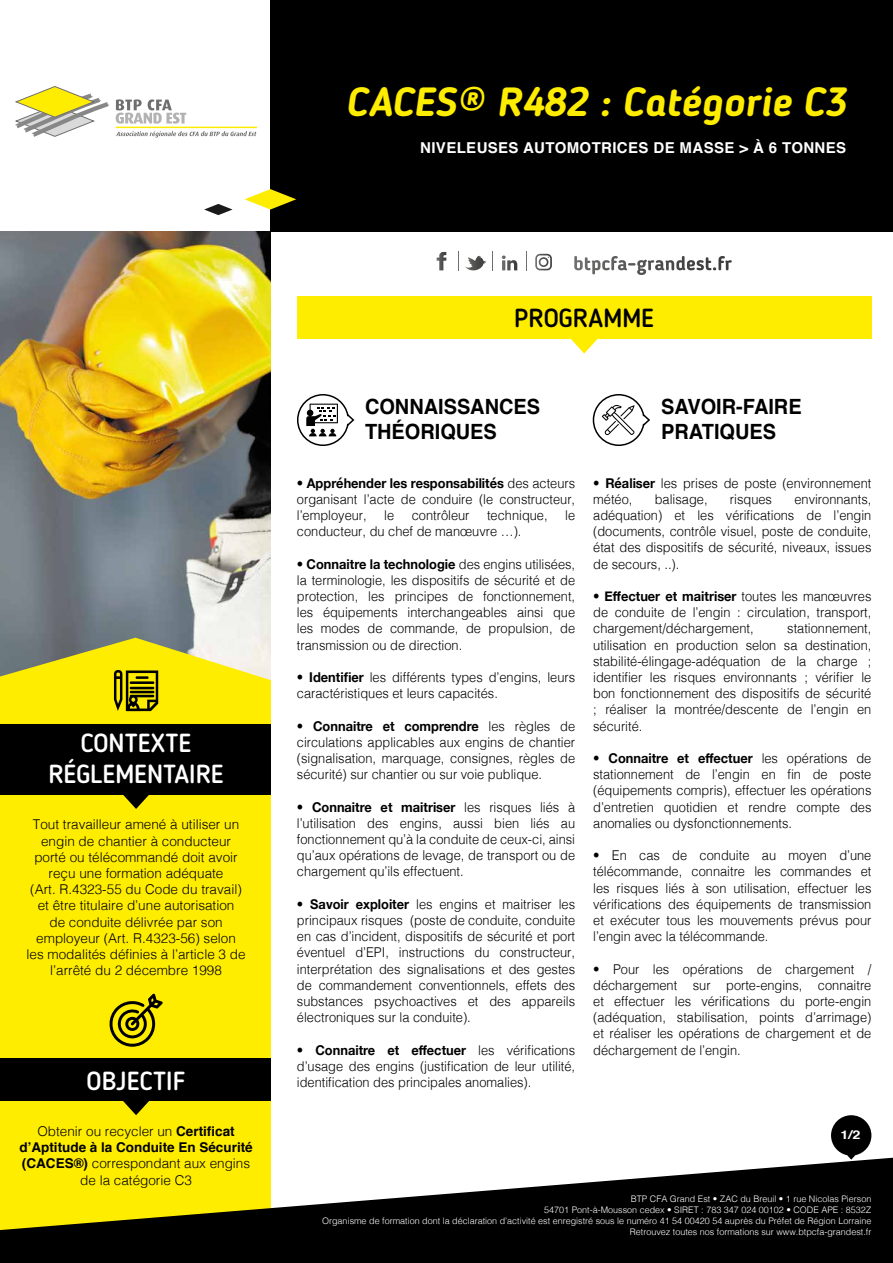
<style>
.page{position:relative;width:893px;height:1263px;background:#fff}
.page>*{position:absolute;margin:0;border:0;box-sizing:border-box;transform-origin:0 0}
.t1{font:italic 700 40.5px "Blogger Sans";color:#ffed00}
.t2{font:500 25.95px/31.2px "Blogger Sans";color:#fff;text-align:center}
.t3{font:500 25.95px "Blogger Sans";color:#000}
.t4{font:700 21px/25.2px "Helvetica";color:#000;scale:.95 1}
.t5{font:700 15px "Helvetica";letter-spacing:.025em;color:#fff}
.t6{font:300 13.5px/16.2px "Helvetica";color:#000;text-align:justify;scale:.95 1}
.t7{font:300 13.5px/16.2px "Helvetica";color:#000;text-align:center}
.t8{font:700 13.5px "Helvetica Neue";color:#000;scale:.95 1}
.t9{font:700 12px "Helvetica";color:#fff;scale:1.2 1}
.t10{font:300 9px/10.8px "Helvetica";color:#fff;text-align:right}
.s1{font-weight:700}
.s2{font-family:"Helvetica";font-weight:300}
.s3{font-family:"Helvetica Neue";font-weight:700}
</style>
<div class="page">
<img style="left:0;top:232px;width:271px;height:406px">
<div style="left:0;top:638px;width:271px;height:520px;background:#ffed00"></div>
<div style="left:271px;top:0;width:622px;height:232px;background:#000"></div>
<svg style="left:0;top:1158px;width:893px;height:105px;fill:#000"></svg>
<svg style="left:15px;top:86px;width:94px;height:51px"></svg>
<svg style="left:116px;top:131px;width:140px;height:7px"></svg>
<hr style="left:116px;top:127px;width:141px;height:1px;background:#ffed00">
<svg style="left:116px;top:99px;width:70px;height:25px"></svg>
<svg style="left:204px;top:204px;width:29px;height:11px"></svg>
<svg style="left:245px;top:189px;width:51px;height:21px"></svg>
<svg style="left:437px;top:252px;width:9px;height:18px"></svg>
<svg style="left:465px;top:256px;width:21px;height:14px"></svg>
<svg style="left:535px;top:254px;width:17px;height:16px"></svg>
<svg style="left:502px;top:255px;width:15px;height:15px"></svg>
<svg style="left:458px;top:252px;width:1px;height:18px"></svg>
<svg style="left:492px;top:252px;width:1px;height:18px"></svg>
<svg style="left:526px;top:252px;width:1px;height:18px"></svg>
<svg style="left:574px;top:256px;width:151px;height:14px"></svg>
<div style="left:0;top:724px;width:271px;height:70px;background:#000"></div>
<div style="left:0;top:1058px;width:271px;height:42px;background:#000"></div>
<svg style="left:831px;top:1115px;width:40px;height:45px"></svg>
<svg style="left:107px;top:994px;width:56px;height:53px;background:#b2a500"></svg>
<svg style="left:114px;top:670px;width:47px;height:44px;background:#8c8200"></svg>
<svg style="left:123px;top:794px;width:26px;height:15px"></svg>
<svg style="left:123px;top:1100px;width:26px;height:15px"></svg>
<div style="left:297px;top:296px;width:574px;height:43px;background:#ffed00"></div>
<svg style="left:297px;top:394px;width:58px;height:52px"></svg>
<svg style="left:592px;top:394px;width:58px;height:52px"></svg>
<svg style="left:571px;top:339px;width:27px;height:15px"></svg>
<h1 class="t1" style="left:346px;top:78px;width:501px">CACES® R482 : Catégorie C3</h1>
<p class="t5" style="left:420px;top:135px;width:427px">NIVELEUSES AUTOMOTRICES DE MASSE &gt; À 6 TONNES</p>
<h2 class="t2" style="left:49px;top:727px;width:177px">CONTEXTE<br>RÉGLEMENTAIRE</h2>
<p class="t7" style="left:27px;top:815px;width:221px">Tout travailleur amené à utiliser un engin de chantier à conducteur porté ou télécommandé doit avoir reçu une formation adéquate<br>(Art. R.4323-55 du Code du travail) et être titulaire d’une autorisation<br>de conduite délivrée par son employeur (Art. R.4323-56) selon les modalités définies à l’article 3 de l’arrêté du 2 décembre 1998</p>
<h2 class="t2" style="left:87px;top:1065px;width:100px">OBJECTIF</h2>
<p class="t7" style="left:19px;top:1122px;width:235px">Obtenir ou recycler un <span class="s1">Certificat d’Aptitude à la Conduite En Sécurité (CACES®)</span> correspondant aux engins de la catégorie C3</p>
<h2 class="t3" style="left:514px;top:303px;width:141px">PROGRAMME</h2>
<h3 class="t4" style="left:365px;top:394px;width:186px">CONNAISSANCES<br>THÉORIQUES</h3>
<p class="t8" style="left:297px;top:472px;width:294px"><span class="s2">•</span> Appréhender les responsabilités <span class="s2">des acteurs</span></p>
<p class="t6" style="left:297px;top:490px;width:294px">organisant l’acte de conduire (le constructeur, l’employeur,</p>
<p class="t6" style="left:384px;top:506px;width:12px">le</p>
<p class="t6" style="left:412px;top:506px;width:62px">contrôleur</p>
<p class="t6" style="left:487px;top:506px;width:65px">technique,</p>
<p class="t6" style="left:565px;top:506px;width:12px">le</p>
<p class="t6" style="left:297px;top:522px;width:238px">conducteur, du chef de manœuvre …).</p>
<p class="t8" style="left:297px;top:553px;width:294px"><span class="s2">•</span> Connaitre la technologie <span class="s2">des engins utilisées,</span></p>
<p class="t6" style="left:297px;top:571px;width:294px">la terminologie, les dispositifs de sécurité et de protection, les principes de fonctionnement, les équipements interchangeables ainsi que les modes de commande, de propulsion, de transmission ou de direction.</p>
<p class="t6" style="left:297px;top:668px;width:294px">• <span class="s3">Identifier</span> les différents types d’engins, leurs caractéristiques et leurs capacités.</p>
<p class="t8" style="left:297px;top:715px;width:294px"><span class="s2">•</span> Connaitre et comprendre <span class="s2">les règles de</span></p>
<p class="t6" style="left:297px;top:733px;width:294px">circulations applicables aux engins de chantier (signalisation, marquage, consignes, règles de sécurité) sur chantier ou sur voie publique.</p>
<p class="t8" style="left:297px;top:796px;width:294px"><span class="s2">•</span> Connaitre et maitriser <span class="s2">les risques liés à</span></p>
<p class="t6" style="left:297px;top:814px;width:294px">l’utilisation des engins, aussi bien liés au fonctionnement qu’à la conduite de ceux-ci, ainsi qu’aux opérations de levage, de transport ou de chargement qu’ils effectuent.</p>
<p class="t6" style="left:297px;top:895px;width:294px">• <span class="s3">Savoir exploiter</span> les engins et maitriser les principaux risques (poste de conduite, conduite en cas d’incident, dispositifs de sécurité et port éventuel d’EPI, instructions du constructeur, interprétation des signalisations et des gestes de commandement conventionnels, effets des substances psychoactives et des appareils électroniques sur la conduite).</p>
<p class="t8" style="left:297px;top:1039px;width:294px"><span class="s2">•</span> Connaitre et effectuer <span class="s2">les vérifications</span></p>
<p class="t6" style="left:297px;top:1057px;width:294px">d’usage des engins (justification de leur utilité, identification des principales anomalies).</p>
<h3 class="t4" style="left:661px;top:394px;width:149px">SAVOIR-FAIRE<br>PRATIQUES</h3>
<p class="t6" style="left:593px;top:474px;width:294px">• <span class="s3">Réaliser</span> les prises de poste (environnement météo,</p>
<p class="t6" style="left:593px;top:490px;width:294px;text-indent:201px">environnants, adéquation) et les vérifications de l’engin (documents, contrôle visuel, poste de conduite, état des dispositifs de sécurité, niveaux, issues de secours, ..).</p>
<p class="t8" style="left:593px;top:586px;width:294px"><span class="s2">•</span> Effectuer et maitriser <span class="s2">toutes les manœuvres</span></p>
<p class="t6" style="left:593px;top:603px;width:294px">de conduite de l’engin : circulation, transport, chargement/déchargement,</p>
<p class="t6" style="left:655px;top:490px;width:57px">balisage,</p>
<p class="t6" style="left:730px;top:490px;width:46px">risques</p>
<p class="t6" style="left:593px;top:619px;width:294px;text-indent:194px">stationnement, utilisation en production selon sa destination, stabilité-élingage-adéquation de la charge ; identifier les risques environnants ; vérifier le bon fonctionnement des dispositifs de sécurité ; réaliser la montrée/descente de l’engin en sécurité.</p>
<p class="t8" style="left:593px;top:748px;width:294px"><span class="s2">•</span> Connaitre et effectuer <span class="s2">les opérations de</span></p>
<p class="t6" style="left:593px;top:765px;width:294px">stationnement de l’engin en fin de poste (équipements compris), effectuer les opérations d’entretien quotidien et rendre compte des anomalies ou dysfonctionnements.</p>
<p class="t6" style="left:593px;top:846px;width:294px">• En cas de conduite au moyen d’une télécommande, connaitre les commandes et les risques liés à son utilisation, effectuer les vérifications des équipements de transmission et exécuter tous les mouvements prévus pour l’engin avec la télécommande.</p>
<p class="t6" style="left:593px;top:960px;width:294px">• Pour les opérations de chargement / déchargement sur porte-engins, connaitre et effectuer les vérifications du porte-engin (adéquation, stabilisation, points d’arrimage) et réaliser les opérations de chargement et de déchargement de l’engin.</p>
<p class="t9" style="left:840px;top:1125px;width:18px">1/2</p>
<p class="t10" style="left:322px;top:1193px;width:551px">BTP CFA Grand Est • ZAC du Breuil • 1 rue Nicolas Pierson<br>54701 Pont-à-Mousson cedex • SIRET : 783 347 024 00102 • CODE APE : 8532Z<br>Organisme de formation dont la déclaration d’activité est enregistré sous le numéro 41 54 00420 54 auprès du Préfet de Région Lorraine Retrouvez toutes nos formations sur www.btpcfa-grandest.fr</p>
</div>
